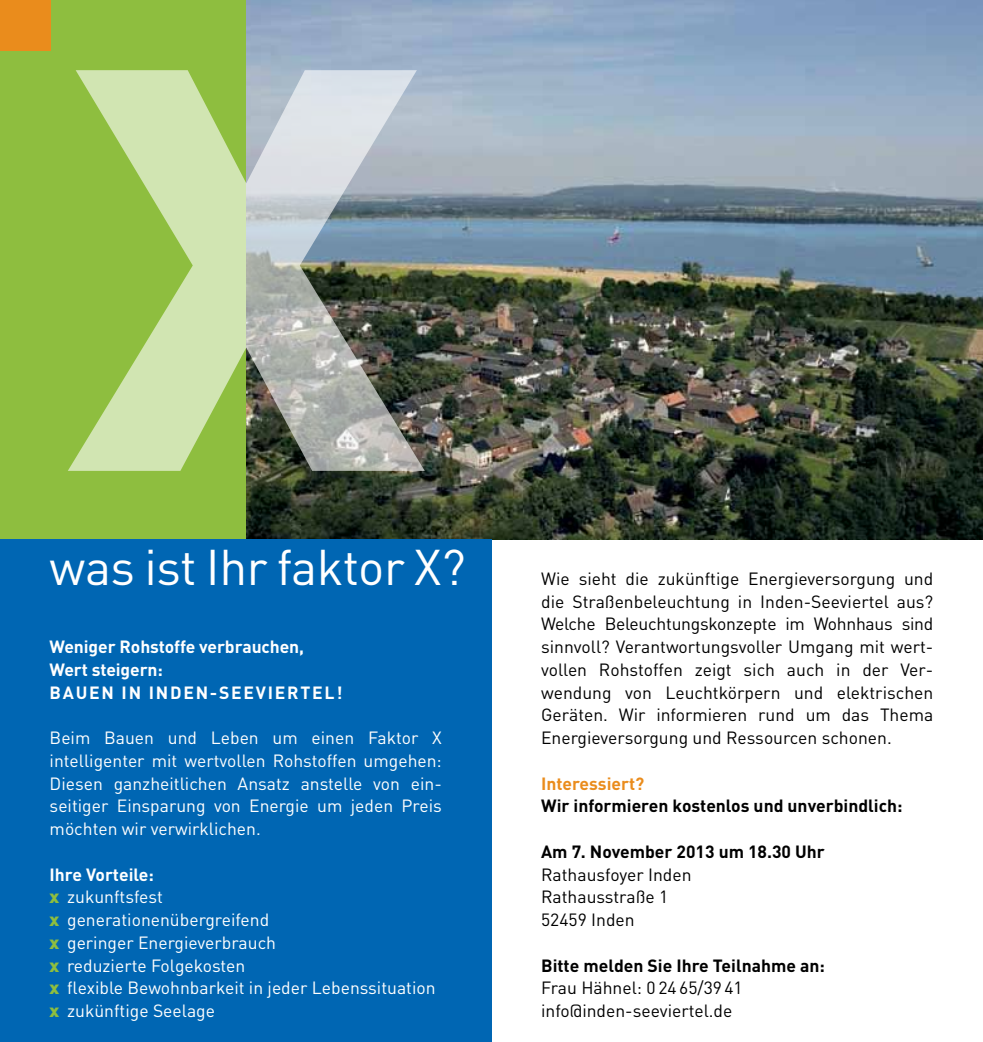
<style>
.page{position:relative;width:983px;height:1042px;background:#fff}
.page>*{position:absolute;margin:0;border:0;box-sizing:border-box;transform-origin:0 0}
.t1{font:49.52px "DIN";letter-spacing:-.01em;color:#fff}
.t2{font:17.5px/22.8px "DIN";color:#000}
.t3{font:17.5px/22.8px "DIN";color:#fff}
.t4{font:700 17.5px "DIN";color:#000}
.t5{font:700 17.5px/22.8px "DIN";letter-spacing:.045em;color:#fff}
.t6{font:700 17.5px "DIN";color:#ea8c1c}
.s1{font-weight:700}
.s2{font-family:"DIN Black Alternate";color:#8ebe3f}
</style>
<div class="page">
<div style="left:0;top:0;width:491px;height:539px;background:#8ebe3f"></div>
<img style="left:246px;top:0;width:736px;height:539px">
<svg style="left:68px;top:70px;width:356px;height:401px"></svg>
<div style="left:0;top:539px;width:491px;height:503px;background:#0066b3"></div>
<div style="left:0;top:0;width:50px;height:50px;background:#ea8c1c"></div>
<h1 class="t1" style="left:50px;top:536px;width:417px">was ist Ihr faktor X?</h1>
<p class="t5" style="left:50px;top:634px;width:294px">Weniger Rohstoffe verbrauchen,<br>Wert steigern:<br>Bauen in I nden-seeviertel!</p>
<p class="t3" style="left:50px;top:726px;width:393px">Beim Bauen und Leben um einen Faktor X intelligenter mit wertvollen Rohstoffen umgehen:<br>Diesen ganzheitlichen Ansatz anstelle von ein&shy;seitiger Einsparung von Energie um jeden Preis möchten wir verwirklichen.</p>
<p class="t3" style="left:50px;top:862px;width:387px"><span class="s1">I hre Vorteile:<br></span><span class="s2">x</span> zukunftsfest<br><span class="s2">x</span> generationenübergreifend<br><span class="s2">x</span> geringer Energieverbrauch<br><span class="s2">x</span> reduzierte Folgekosten<br><span class="s2">x</span> flexible Bewohnbarkeit in jeder Lebenssituation <span class="s2">x</span> zukünftige Seelage</p>
<p class="t2" style="left:541px;top:567px;width:393px">Wie sieht die zukünftige Energieversorgung und die Straßenbeleuchtung in Inden-Seeviertel aus?<br>Welche Beleuchtungskonzepte im Wohnhaus sind sinnvoll? Verantwortungsvoller Umgang mit wert&shy;vollen Rohstoffen zeigt sich auch in der Ver&shy;wendung von Leuchtkörpern und elektrischen Geräten. Wir informieren rund um das Thema Energieversorgung und Ressourcen schonen.</p>
<p class="t6" style="left:541px;top:772px;width:105px">I nteressiert?</p>
<p class="t4" style="left:541px;top:794px;width:363px">Wir informieren kostenlos und unverbindlich:</p>
<p class="t4" style="left:541px;top:840px;width:285px">Am 7. November 2013 um 18.30 Uhr</p>
<p class="t2" style="left:541px;top:862px;width:152px">Rathausfoyer Inden<br>Rathausstraße 1<br>52459 Inden</p>
<p class="t4" style="left:541px;top:954px;width:285px">Bitte melden Sie I hre Teilnahme an:</p>
<p class="t2" style="left:541px;top:976px;width:203px">Frau Hähnel: 0 24 65/39 41 info@inden-seeviertel.de</p>
</div>
